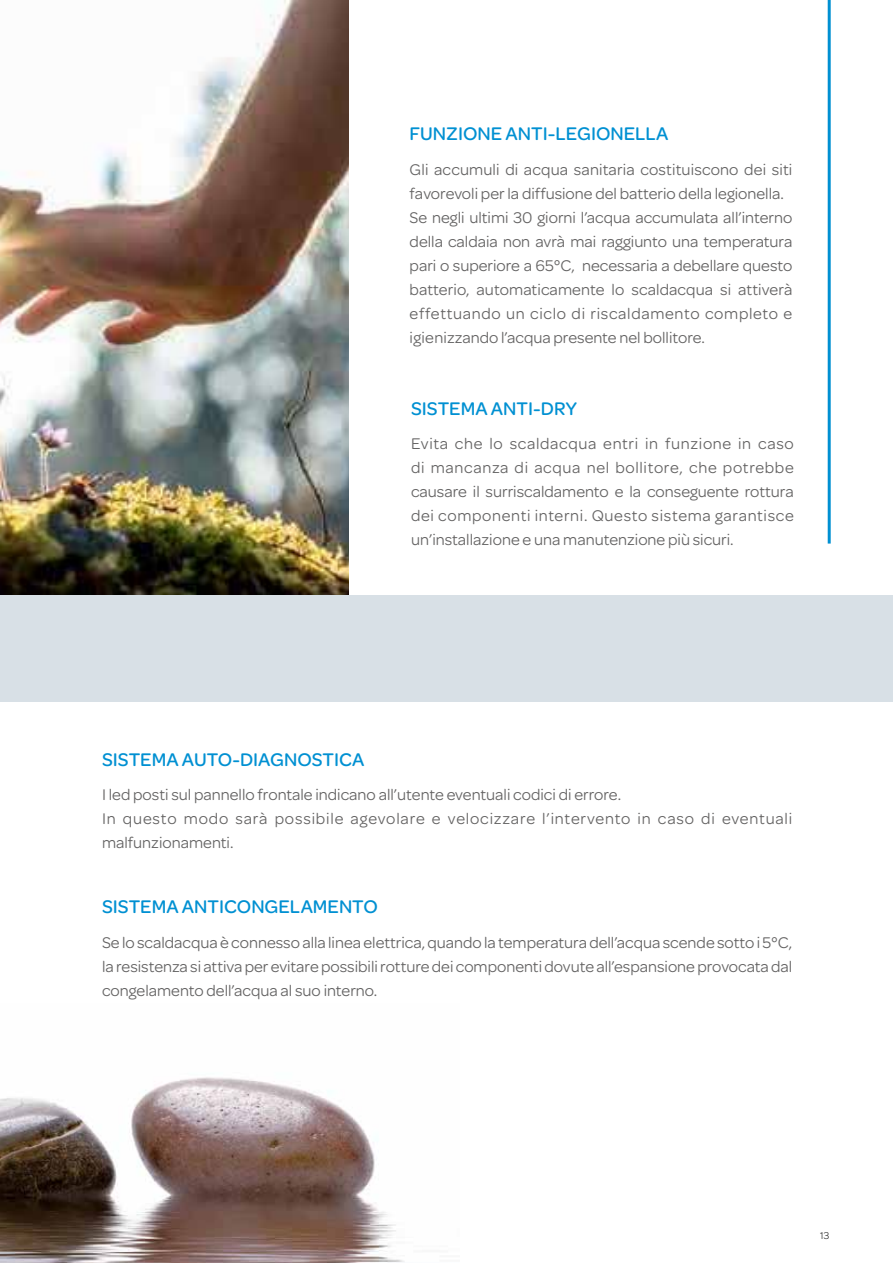
<style>
.page{position:relative;width:893px;height:1263px;background:#fff}
.page>*{position:absolute;margin:0;border:0;box-sizing:border-box;transform-origin:0 0}
.t1{font:500 19.5px "Omnes";color:#0090d2}
.t2{font:16.5px/24px "Omnes";color:#646363}
.t3{font:300 10.5px "Omnes";color:#000}
</style>
<div class="page">
<img style="left:0;top:0;width:349px;height:595px">
<img style="left:0;top:1077px;width:404px;height:186px">
<hr style="left:828px;top:0;width:3px;height:544px;background:#0090d2">
<div style="left:0;top:595px;width:893px;height:107px;background:#d8e0e6"></div>
<p class="t1" style="left:410px;top:123px;width:260px">FUNZIONE ANTI-LEGIONELLA</p>
<p class="t2" style="left:410px;top:157px;width:384px">Gli accumuli di acqua sanitaria costituiscono dei siti favorevoli per la diffusione del batterio della legionella.<br>Se negli ultimi 30 giorni l’acqua accumulata all’interno della caldaia non avrà mai raggiunto una temperatura pari o superiore a 65°C, necessaria a debellare questo batterio, automaticamente lo scaldacqua si attiverà effettuando un ciclo di riscaldamento completo e igienizzando l’acqua presente nel bollitore.</p>
<p class="t1" style="left:411px;top:397px;width:167px">SISTEMA ANTI-DRY</p>
<p class="t2" style="left:411px;top:432px;width:384px;text-align:justify">Evita che lo scaldacqua entri in funzione in caso di mancanza di acqua nel bollitore, che potrebbe causare il surriscaldamento e la conseguente rottura dei componenti interni. Questo sistema garantisce un’installazione e una manutenzione più sicuri.</p>
<p class="t1" style="left:102px;top:748px;width:264px">SISTEMA AUTO-DIAGNOSTICA</p>
<p class="t2" style="left:102px;top:783px;width:692px">I led posti sul pannello frontale indicano all’utente eventuali codici di errore.<br>In questo modo sarà possibile agevolare e velocizzare l’intervento in caso di eventuali malfunzionamenti.</p>
<p class="t1" style="left:102px;top:895px;width:277px">SISTEMA ANTICONGELAMENTO</p>
<p class="t2" style="left:102px;top:930px;width:692px;text-align:justify">Se lo scaldacqua è connesso alla linea elettrica, quando la temperatura dell’acqua scende sotto i 5°C, la resistenza si attiva per evitare possibili rotture dei componenti dovute all’espansione provocata dal congelamento dell’acqua al suo interno.</p>
<p class="t3" style="left:820px;top:1230px;width:10px">13</p>
</div>
